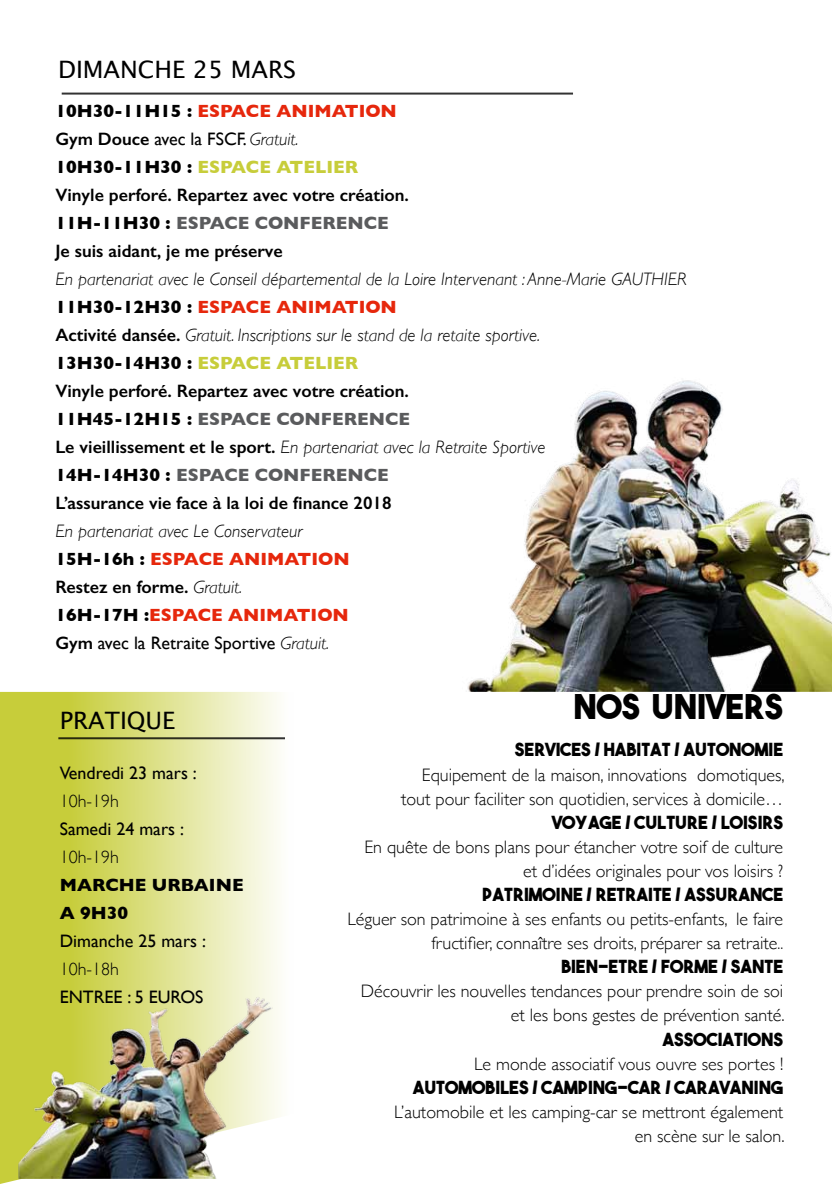
<style>
.page{position:relative;width:840px;height:1191px;background:#fff}
.page>*{position:absolute;margin:0;border:0;box-sizing:border-box;transform-origin:0 0}
.t1{font:34px "The Bold Font";color:#000}
.t2{font:24px "Lucida Grande";color:#000}
.t3{font:italic 300 18px/28px "Gill Sans";color:#000}
.t4{font:300 18px/24px "Gill Sans";color:#000;text-align:right}
.t5{font:600 18px/28px "Gill Sans";color:#000}
.t6{font:18px "The Bold Font";color:#000}
.t7{font:18px "Gill Sans";color:#000}
.t8{font:700 18px/28px "Gill Sans";color:#000}
.s1{font-weight:700}
.s2{font-weight:700;color:#e6270c}
.s3{font-weight:400}
.s4{font-weight:300;font-style:italic}
.s5{font-weight:700;color:#c7cd3a}
.s6{font-weight:700;color:#5a5b5d}
.s7{font-weight:700;font-style:normal}
.s8{font-weight:700;font-style:normal;color:#e6270c}
.s9{font-weight:600;font-style:normal}
.s10{font-weight:700;font-style:normal;color:#c7cd3a}
.s11{font-weight:700;font-style:normal;color:#5a5b5d}
.s12{font-weight:400;font-style:normal}
.s13{font-size:16px}
</style>
<div class="page">
<hr style="left:62px;top:93px;width:510px;height:2px;background:#000">
<img style="left:467px;top:380px;width:364px;height:312px">
<svg style="left:0;top:692px;width:285px;height:492px;background:#dcdf86"></svg>
<hr style="left:58px;top:737px;width:227px;height:2px;background:#000">
<img style="left:0;top:975px;width:280px;height:203px">
<h2 class="t2" style="left:58px;top:56px;width:239px">DIMANCHE 25 MARS</h2>
<p class="t5" style="left:55px;top:97px;width:355px"><span class="s1">10H30-11H15 :</span> <span class="s2">ESPACE ANIMATION </span>Gym Douce <span class="s3">avec la FSCF.</span> <span class="s4">Gratuit.<br></span><span class="s1">10H30-11H30 :</span> <span class="s5">ESPACE ATELIER </span>Vinyle perforé. Repartez avec votre création.<br><span class="s1">11H-11H30 :</span> <span class="s6">ESPACE CONFERENCE<br></span>Je suis aidant, je me préserve</p>
<p class="t3" style="left:55px;top:265px;width:632px">En partenariat avec le Conseil départemental de la Loire Intervenant : Anne-Marie GAUTHIER <span class="s7">11H30-12H30 :</span> <span class="s8">ESPACE ANIMATION<br></span><span class="s9">Activité dansée.</span> Gratuit. Inscriptions sur le stand de la retaite sportive.<br><span class="s7">13H30-14H30 :</span> <span class="s10">ESPACE ATELIER<br></span><span class="s9">Vinyle perforé. Repartez avec votre création.<br></span><span class="s7">11H45-12H15 :</span> <span class="s11">ESPACE CONFERENCE<br></span><span class="s9">Le vieillissement et le sport.</span> En partenariat avec la Retraite Sportive<br><span class="s7">14H-14H30 :</span> <span class="s11">ESPACE CONFERENCE<br></span><span class="s9">L’assurance vie face à la loi de finance 2018</span></p>
<p class="t3" style="left:55px;top:517px;width:295px">En partenariat avec Le Conservateur<br><span class="s7">15H-16h :</span> <span class="s8">ESPACE ANIMATION<br></span><span class="s9">Restez en forme.</span> Gratuit.<br><span class="s7">16H-17H :</span><span class="s8">ESPACE ANIMATION<br></span><span class="s9">Gym</span> <span class="s12">avec la Retraite Sportive</span> Gratuit.</p>
<h2 class="t2" style="left:60px;top:707px;width:117px">PRATIQUE</h2>
<p class="t7" style="left:60px;top:762px;width:138px">Vendredi 23 mars :</p>
<p class="t4" style="left:60px;top:788px;width:61px">10h-19h</p>
<p class="t7" style="left:60px;top:818px;width:126px">Samedi 24 mars :</p>
<p class="t4" style="left:60px;top:844px;width:61px">10h-19h</p>
<p class="t8" style="left:60px;top:870px;width:185px">MARCHE URBAINE<br>A 9H30</p>
<p class="t7" style="left:60px;top:930px;width:148px">Dimanche 25 mars :</p>
<p class="t4" style="left:60px;top:956px;width:61px">10h-18h</p>
<p class="t7" style="left:60px;top:986px;width:145px">ENTREE : 5 EUROS</p>
<h1 class="t1" style="left:573px;top:685px;width:211px">NOS UNIVERS</h1>
<p class="t6" style="left:514px;top:738px;width:269px">SERVICES / HABITAT / AUTONOMIE</p>
<p class="t4" style="left:401px;top:762px;width:385px">Equipement de la maison, innovations domotiques, tout pour faciliter son quotidien, services à domicile…</p>
<p class="t6" style="left:551px;top:811px;width:232px">VOYAGE / CULTURE / LOISIRS</p>
<p class="t4" style="left:364px;top:834px;width:420px">En quête de bons plans pour étancher votre soif de culture et d’idées originales pour vos loisirs ?</p>
<p class="t6" style="left:482px;top:883px;width:302px">PATRIMOINE / RETRAITE / ASSURANCE</p>
<p class="t4" style="left:347px;top:906px;width:437px">Léguer son patrimoine à ses enfants ou petits-enfants, le faire fructifier, connaître ses droits, préparer sa retraite<span class="s13">..</span></p>
<p class="t6" style="left:560px;top:955px;width:223px">BIEN-ETRE / FORME / SANTE</p>
<p class="t4" style="left:360px;top:978px;width:425px">Découvrir les nouvelles tendances pour prendre soin de soi et les bons gestes de prévention santé.</p>
<p class="t6" style="left:662px;top:1027px;width:122px">ASSOCIATIONS</p>
<p class="t4" style="left:474px;top:1050px;width:310px">Le monde associatif vous ouvre ses portes !</p>
<p class="t6" style="left:412px;top:1075px;width:372px">AUTOMOBILES / CAMPING-CAR / CARAVANING</p>
<p class="t4" style="left:394px;top:1099px;width:392px">L’automobile et les camping-car se mettront également en scène sur le salon.</p>
</div>
